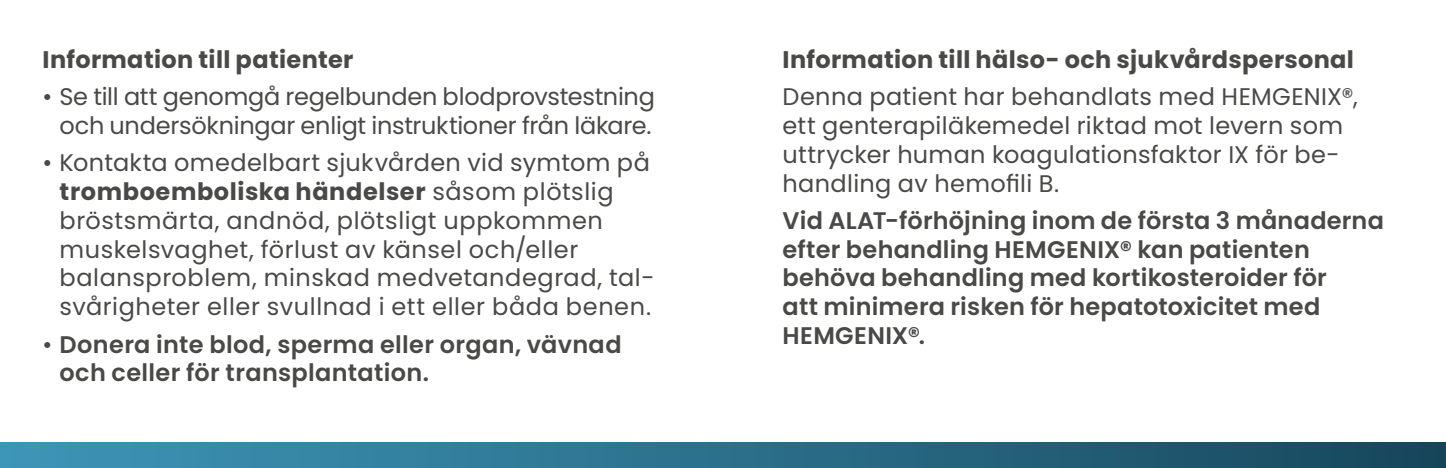
<style>
.page{position:relative;width:1446px;height:468px;background:#fff}
.page>*{position:absolute;margin:0;border:0;box-sizing:border-box;transform-origin:0 0}
.t1{font:24px/28.8px "Poppins";letter-spacing:.015em;color:#494948}
.t2{font:600 24px/28.8px "Poppins";letter-spacing:.01em;color:#494948}
.t3{font:24px/28.8px "Poppins";letter-spacing:-.01em;color:#494948;text-align:center}
.t4{font:700 24px "Poppins";letter-spacing:.015em;color:#494948}
.s1{font-weight:700}
.s2{font-weight:400}
</style>
<div class="page">
<div style="left:0;top:442px;width:1446px;height:26px;background:linear-gradient(to right,#3f97b9,#18475c)"></div>
<p class="t4" style="left:43px;top:45px;width:312px">Information till patienter</p>
<p class="t3" style="left:43px;top:82px;width:614px">• Se till att genomgå regelbunden blodprovstestning och undersökningar enligt instruktioner från läkare.</p>
<p class="t1" style="left:60px;top:148px;width:596px;text-indent:-17px">• Kontakta omedelbart sjukvården vid symtom på <span class="s1">tromboemboliska händelser</span> såsom plötslig bröstsmärta, andnöd, plötsligt uppkommen muskelsvaghet, förlust av känsel och/eller balansproblem, minskad medvetandegrad, tal&shy;svårigheter eller svullnad i ett eller båda benen.</p>
<p class="t2" style="left:60px;top:330px;width:563px;text-indent:-17px"><span class="s2">•</span> Donera inte blod, sperma eller organ, vävnad och celler för transplantation.</p>
<p class="t4" style="left:782px;top:45px;width:573px">Information till hälso- och sjukvårdspersonal</p>
<p class="t1" style="left:782px;top:82px;width:577px">Denna patient har behandlats med HEMGENIX®, ett genterapiläkemedel riktad mot levern som uttrycker human koagulationsfaktor IX för be&shy;handling av hemofili B.</p>
<p class="t2" style="left:782px;top:206px;width:603px">Vid ALAT-förhöjning inom de första 3 månaderna efter behandling HEMGENIX® kan patienten behöva behandling med kortikosteroider för<br>att minimera risken för hepatotoxicitet med HEMGENIX®.</p>
</div>
